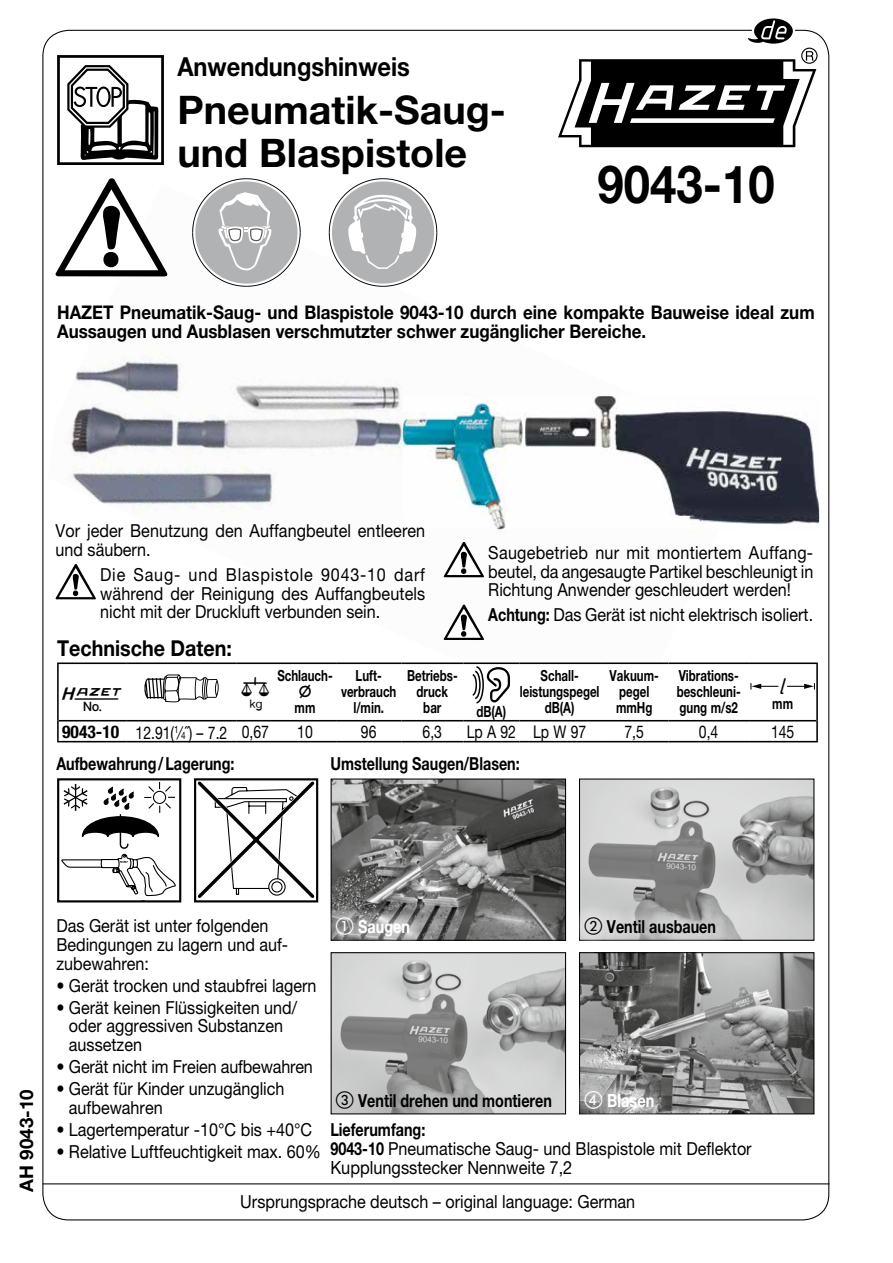
<style>
.page{position:relative;width:893px;height:1263px;background:#fff}
.page>*{position:absolute;margin:0;border:0;box-sizing:border-box;transform-origin:0 0}
.t1{font:700 52.5px "Helvetica Neue X10 75";color:#000;scale:.9 1}
.t2{font:700 39.45px/43.8px "Helvetica Neue X10 75";color:#000}
.t3{font:35.1px "HZ Tabelle A1";color:#000}
.t4{font:30.6px "HZ Tabelle A1";color:#000}
.t5{font:700 26.25px "Helvetica Neue X10 75";color:#000;scale:.9 1}
.t6{font:700 21.9px "Helvetica Neue X10 75";color:#000;scale:.9 1}
.t7{font:700 18.9px/18.9px "Helvetica Neue X10 75";color:#000;scale:.9 1}
.t8{font:700 18.75px "Helvetica Neue X10 75";color:#000}
.t9{font:18.15px "Helvetica Neue X10 55 Roman";color:#000;scale:.9 1}
.t10{font:700 18.15px "Helvetica Neue X10 75";color:#fff;scale:.8 1}
.t11{font:18px/18.9px "Helvetica Neue X10 55 Roman";color:#000;scale:.9 1}
.t12{font:700 18px "Helvetica Neue X10 75";color:#000;scale:.8 1}
.t13{font:700 18px "Helvetica Neue X10 75";color:#fff;scale:.8 1}
.t14{font:17.55px "Helvetica Neue X10 55 Roman";color:#000;scale:.8 1}
.t15{font:700 15.3px/15.6px "Helvetica Neue East A";color:#000;text-align:center;scale:.75 1}
.s1{font-family:"Helvetica Neue X10 75";font-weight:700}
.s2{font-family:"Helvetica Neue";font-weight:700;font-stretch:condensed}
.s3{font-size:10.2px}
</style>
<div class="page">
<img style="left:55px;top:227px;width:637px;height:413px">
<img style="left:403px;top:395px;width:417px;height:134px">
<div style="left:57px;top:55px;width:107px;height:110px;border:3px solid #000"></div>
<svg style="left:66px;top:65px;width:93px;height:97px"></svg>
<svg style="left:555px;top:18px;width:264px;height:130px"></svg>
<svg style="left:56px;top:178px;width:111px;height:98px"></svg>
<svg style="left:192px;top:178px;width:109px;height:109px"></svg>
<svg style="left:329px;top:178px;width:108px;height:109px"></svg>
<svg style="left:61px;top:782px;width:115px;height:115px"></svg>
<div style="left:57px;top:778px;width:124px;height:124px;border:2px solid #000"></div>
<svg style="left:194px;top:778px;width:124px;height:124px"></svg>
<svg style="left:56px;top:564px;width:40px;height:35px"></svg>
<svg style="left:444px;top:542px;width:40px;height:35px"></svg>
<svg style="left:444px;top:604px;width:40px;height:36px"></svg>
<svg style="left:59px;top:664px;width:67px;height:77px"></svg>
<svg style="left:126px;top:664px;width:690px;height:77px"></svg>
<hr style="left:57px;top:664px;width:2px;height:57px;background:#000">
<hr style="left:57px;top:721px;width:2px;height:20px;background:#000">
<hr style="left:57px;top:662px;width:69px;height:2px;background:#000">
<hr style="left:59px;top:720px;width:67px;height:1px;background:#000">
<hr style="left:126px;top:662px;width:111px;height:2px;background:#000">
<hr style="left:126px;top:720px;width:111px;height:1px;background:#000">
<hr style="left:237px;top:662px;width:37px;height:2px;background:#000">
<hr style="left:237px;top:720px;width:37px;height:1px;background:#000">
<hr style="left:274px;top:662px;width:62px;height:2px;background:#000">
<hr style="left:274px;top:720px;width:62px;height:1px;background:#000">
<hr style="left:336px;top:662px;width:65px;height:2px;background:#000">
<hr style="left:336px;top:720px;width:65px;height:1px;background:#000">
<hr style="left:401px;top:662px;width:62px;height:2px;background:#000">
<hr style="left:401px;top:720px;width:62px;height:1px;background:#000">
<hr style="left:463px;top:662px;width:56px;height:2px;background:#000">
<hr style="left:463px;top:720px;width:56px;height:1px;background:#000">
<hr style="left:519px;top:662px;width:81px;height:2px;background:#000">
<hr style="left:519px;top:720px;width:81px;height:1px;background:#000">
<hr style="left:600px;top:662px;width:68px;height:2px;background:#000">
<hr style="left:600px;top:720px;width:68px;height:1px;background:#000">
<hr style="left:668px;top:662px;width:81px;height:2px;background:#000">
<hr style="left:668px;top:720px;width:81px;height:1px;background:#000">
<hr style="left:816px;top:664px;width:2px;height:57px;background:#000">
<hr style="left:749px;top:662px;width:69px;height:2px;background:#000">
<hr style="left:749px;top:720px;width:67px;height:1px;background:#000">
<hr style="left:57px;top:741px;width:69px;height:1px;background:#000">
<hr style="left:237px;top:741px;width:37px;height:1px;background:#000">
<hr style="left:274px;top:741px;width:62px;height:1px;background:#000">
<hr style="left:336px;top:741px;width:65px;height:1px;background:#000">
<hr style="left:401px;top:741px;width:62px;height:1px;background:#000">
<hr style="left:463px;top:741px;width:56px;height:1px;background:#000">
<hr style="left:519px;top:741px;width:81px;height:1px;background:#000">
<hr style="left:600px;top:741px;width:68px;height:1px;background:#000">
<hr style="left:668px;top:741px;width:81px;height:1px;background:#000">
<hr style="left:816px;top:721px;width:2px;height:20px;background:#000">
<hr style="left:126px;top:741px;width:111px;height:1px;background:#000">
<hr style="left:749px;top:741px;width:69px;height:1px;background:#000">
<svg style="left:143px;top:674px;width:76px;height:28px"></svg>
<svg style="left:473px;top:666px;width:37px;height:37px"></svg>
<img style="left:333px;top:780px;width:231px;height:159px">
<div style="left:331px;top:778px;width:235px;height:163px;border:1px solid #000"></div>
<div style="left:323px;top:905px;width:98px;height:44px;background:#fff;opacity:.75"></div>
<img style="left:581px;top:780px;width:231px;height:159px">
<div style="left:579px;top:778px;width:235px;height:163px;border:1px solid #000"></div>
<div style="left:572px;top:905px;width:156px;height:42px;background:#fff;opacity:.75"></div>
<img style="left:333px;top:954px;width:231px;height:158px">
<div style="left:331px;top:952px;width:235px;height:162px;border:1px solid #000"></div>
<img style="left:581px;top:954px;width:231px;height:158px">
<div style="left:579px;top:952px;width:235px;height:162px;border:1px solid #000"></div>
<div style="left:572px;top:1078px;width:94px;height:43px;background:#fff;opacity:.75"></div>
<hr style="left:43px;top:1183px;width:787px;height:1px;background:#000">
<svg style="left:299px;top:684px;width:12px;height:14px"></svg>
<svg style="left:750px;top:678px;width:65px;height:15px"></svg>
<svg style="left:336px;top:917px;width:17px;height:17px"></svg>
<svg style="left:585px;top:917px;width:17px;height:17px"></svg>
<svg style="left:336px;top:1091px;width:17px;height:17px"></svg>
<svg style="left:585px;top:1091px;width:17px;height:17px"></svg>
<h3 class="t5" style="left:177px;top:51px;width:260px">Anwendungshinweis</h3>
<h2 class="t2" style="left:177px;top:87px;width:330px">Pneumatik-Saug&shy;und Blaspistole</h2>
<h1 class="t1" style="left:598px;top:152px;width:198px">9043-10</h1>
<p class="t7" style="left:57px;top:303px;width:843px">HAZET Pneumatik-Saug- und Blaspistole 9043-10 durch eine kompakte Bauweise ideal zum<br>Aussaugen und Ausblasen verschmutzter schwer zugänglicher Bereiche.</p>
<p class="t11" style="left:56px;top:521px;width:412px">Vor jeder Benutzung den Auffangbeutel entleeren und säubern.</p>
<p class="t11" style="left:100px;top:565px;width:363px;text-align:justify">Die Saug- und Blaspistole 9043-10 darf während der Reinigung des Auffangbeutels nicht mit der Druckluft verbunden sein.</p>
<p class="t6" style="left:57px;top:635px;width:196px">Technische Daten:</p>
<h3 class="t3" style="left:62px;top:669px;width:61px">1</h3>
<h3 class="t4" style="left:242px;top:665px;width:29px">6</h3>
<p class="t15" style="left:277px;top:661px;width:75px;line-height:31px">Schlauch&shy;mm</p>
<p class="t15" style="left:341px;top:668px;width:75px">Luft&shy;verbrauch l/min.</p>
<p class="t15" style="left:407px;top:668px;width:69px">Betriebs&shy;druck bar</p>
<p class="t11" style="left:488px;top:543px;width:363px;text-align:justify">Saugebetrieb nur mit montiertem Auffang&shy;beutel, da angesaugte Partikel beschleunigt in Richtung Anwender geschleudert werden!</p>
<p class="t11" style="left:488px;top:605px;width:362px"><span class="s1">Achtung:</span> Das Gerät ist nicht elektrisch isoliert.</p>
<p class="t15" style="left:476px;top:704px;width:41px">dB(A)</p>
<p class="t15" style="left:520px;top:668px;width:108px">Schall&shy;leistungspegel dB(A)</p>
<p class="t15" style="left:610px;top:668px;width:67px">Vakuum&shy;pegel mmHg</p>
<p class="t15" style="left:677px;top:668px;width:87px;text-align:left">Vibrations&shy;beschleuni&shy;gung m/s2</p>
<p class="t15" style="left:772px;top:696px;width:29px">mm</p>
<p class="t14" style="left:62px;top:722px;width:260px"><span class="s2">9043-10</span> 12.91(<sup>1</sup>⁄<span class="s3">4</span>˝) – 7.2 0,67</p>
<p class="t14" style="left:297px;top:721px;width:21px">10</p>
<p class="t14" style="left:361px;top:721px;width:21px">96</p>
<p class="t14" style="left:423px;top:721px;width:26px">6,3</p>
<p class="t14" style="left:467px;top:721px;width:151px">Lp A 92 Lp W 97</p>
<p class="t14" style="left:624px;top:721px;width:26px">7,5</p>
<p class="t14" style="left:699px;top:721px;width:26px">0,4</p>
<p class="t14" style="left:771px;top:721px;width:31px">145</p>
<p class="t12" style="left:56px;top:753px;width:224px">Aufbewahrung/Lagerung:</p>
<p class="t12" style="left:330px;top:753px;width:238px">Umstellung Saugen/Blasen:</p>
<p class="t8" style="left:15px;top:1191px;width:104px;rotate:-90deg">AH 9043-10</p>
<p class="t11" style="left:56px;top:916px;width:259px">Das Gerät ist unter folgenden<br>Bedingungen zu lagern und auf&shy;zubewahren:</p>
<p class="t11" style="left:56px;top:975px;width:291px">• Gerät trocken und staubfrei lagern</p>
<p class="t11" style="left:69px;top:997px;width:255px;text-indent:-13px">• Gerät keinen Flüssigkeiten und/ oder aggressiven Substanzen aussetzen</p>
<p class="t11" style="left:56px;top:1057px;width:287px">• Gerät nicht im Freien aufbewahren</p>
<p class="t11" style="left:69px;top:1079px;width:241px;text-indent:-13px">• Gerät für Kinder unzugänglich aufbewahren</p>
<p class="t11" style="left:56px;top:1120px;width:286px">• Lagertemperatur -10°C bis +40°C</p>
<p class="t11" style="left:56px;top:1142px;width:296px">• Relative Luftfeuchtigkeit max. 60%</p>
<p class="t13" style="left:358px;top:915px;width:66px">Saugen</p>
<p class="t12" style="left:607px;top:915px;width:138px">Ventil ausbauen</p>
<p class="t12" style="left:358px;top:1089px;width:244px">Ventil drehen und montieren</p>
<p class="t10" style="left:607px;top:1089px;width:60px">Blasen</p>
<p class="t12" style="left:330px;top:1118px;width:120px">Lieferumfang:</p>
<p class="t11" style="left:330px;top:1138px;width:470px"><span class="s1">9043-10</span> Pneumatische Saug- und Blaspistole mit Deflektor</p>
<p class="t9" style="left:330px;top:1156px;width:270px">Kupplungsstecker Nennweite 7,2</p>
<p class="t11" style="left:240px;top:1192px;width:440px">Ursprungsprache deutsch – original language: German</p>
</div>
